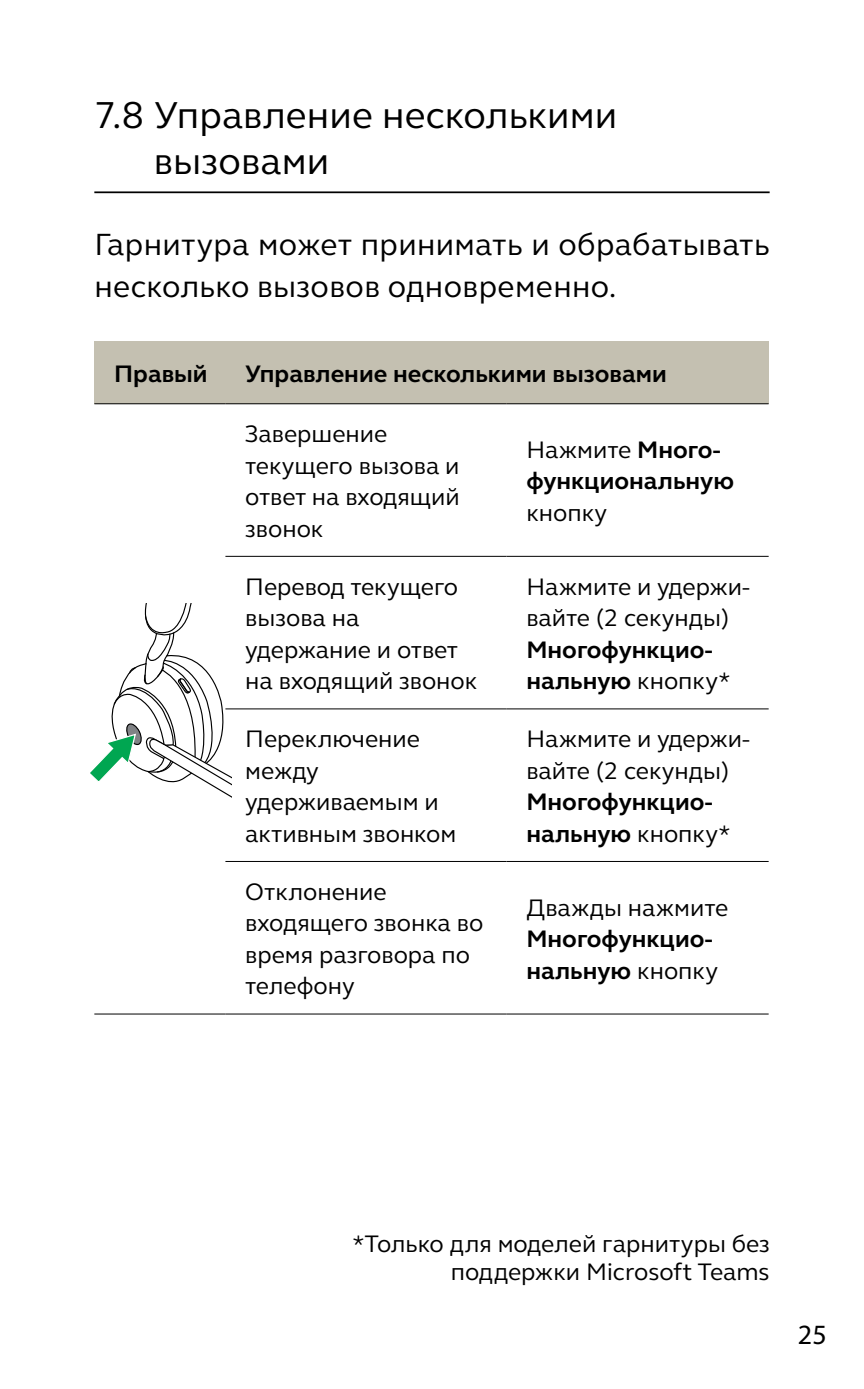
<style>
.page{position:relative;width:864px;height:1389px;background:#fff}
.page>*{position:absolute;margin:0;border:0;box-sizing:border-box;transform-origin:0 0}
.t1{font:38.5px/45.5px "GN Elliot";letter-spacing:.005em;color:#000}
.t2{font:31.5px/42px "GN Elliot";letter-spacing:.01em;color:#000}
.t3{font:28px "Myriad Pro";color:#000}
.t4{font:24.5px/31.5px "GN Elliot";color:#000}
.t5{font:700 24.5px/31.5px "GN Elliot";color:#000}
.s1{font-weight:400}
</style>
<div class="page">
<hr style="left:94px;top:191px;width:675px;height:2px;background:#000">
<div style="left:94px;top:341px;width:131px;height:63px;background:#c4c0b1"></div>
<div style="left:225px;top:341px;width:543px;height:63px;background:#c4c0b1"></div>
<hr style="left:94px;top:403px;width:131px;height:1px;background:#000">
<hr style="left:225px;top:403px;width:281px;height:1px;background:#000">
<hr style="left:506px;top:403px;width:262px;height:1px;background:#000">
<hr style="left:94px;top:1013px;width:131px;height:2px;background:#000">
<hr style="left:225px;top:556px;width:281px;height:1px;background:#000">
<hr style="left:506px;top:556px;width:262px;height:1px;background:#000">
<hr style="left:225px;top:708px;width:281px;height:1px;background:#000">
<hr style="left:506px;top:708px;width:262px;height:1px;background:#000">
<hr style="left:225px;top:861px;width:281px;height:1px;background:#000">
<hr style="left:506px;top:861px;width:262px;height:1px;background:#000">
<hr style="left:225px;top:1013px;width:281px;height:2px;background:#000">
<hr style="left:506px;top:1013px;width:262px;height:2px;background:#000">
<svg style="left:90px;top:603px;width:141px;height:195px"></svg>
<h1 class="t1" style="left:154px;top:91px;width:464px;text-indent:-60px">7.8 Управление несколькими вызовами</h1>
<p class="t2" style="left:94px;top:223px;width:676px">Гарнитура может принимать и обрабатывать несколько вызовов одновременно.</p>
<p class="t5" style="left:114px;top:357px;width:95px">Правый</p>
<p class="t5" style="left:245px;top:357px;width:423px">Управление несколькими вызовами</p>
<p class="t4" style="left:245px;top:417px;width:216px">Завершение текущего вызова и ответ на входящий звонок</p>
<p class="t5" style="left:526px;top:433px;width:209px"><span class="s1">Нажмите</span> Много&shy;функциональную</p>
<p class="t4" style="left:526px;top:496px;width:82px">кнопку</p>
<p class="t4" style="left:245px;top:570px;width:233px">Перевод текущего вызова на удержание и ответ на входящий звонок</p>
<p class="t4" style="left:526px;top:570px;width:225px">Нажмите и удержи&shy;вайте (2 секунды)</p>
<p class="t5" style="left:526px;top:633px;width:206px">Многофункцио&shy;нальную <span class="s1">кнопку*</span></p>
<p class="t4" style="left:245px;top:723px;width:212px">Переключение между удерживаемым и активным звонком</p>
<p class="t4" style="left:526px;top:723px;width:225px">Нажмите и удержи&shy;вайте (2 секунды)</p>
<p class="t5" style="left:526px;top:786px;width:206px">Многофункцио&shy;нальную <span class="s1">кнопку*</span></p>
<p class="t4" style="left:245px;top:875px;width:239px">Отклонение входящего звонка во время разговора по телефону</p>
<p class="t4" style="left:526px;top:891px;width:203px">Дважды нажмите</p>
<p class="t5" style="left:526px;top:923px;width:193px">Многофункцио&shy;нальную <span class="s1">кнопку</span></p>
<p class="t4" style="left:352px;top:1229px;width:418px;line-height:28px;text-align:right">*Только для моделей гарнитуры без поддержки Microsoft Teams</p>
<p class="t3" style="left:797px;top:1317px;width:30px">25</p>
</div>
